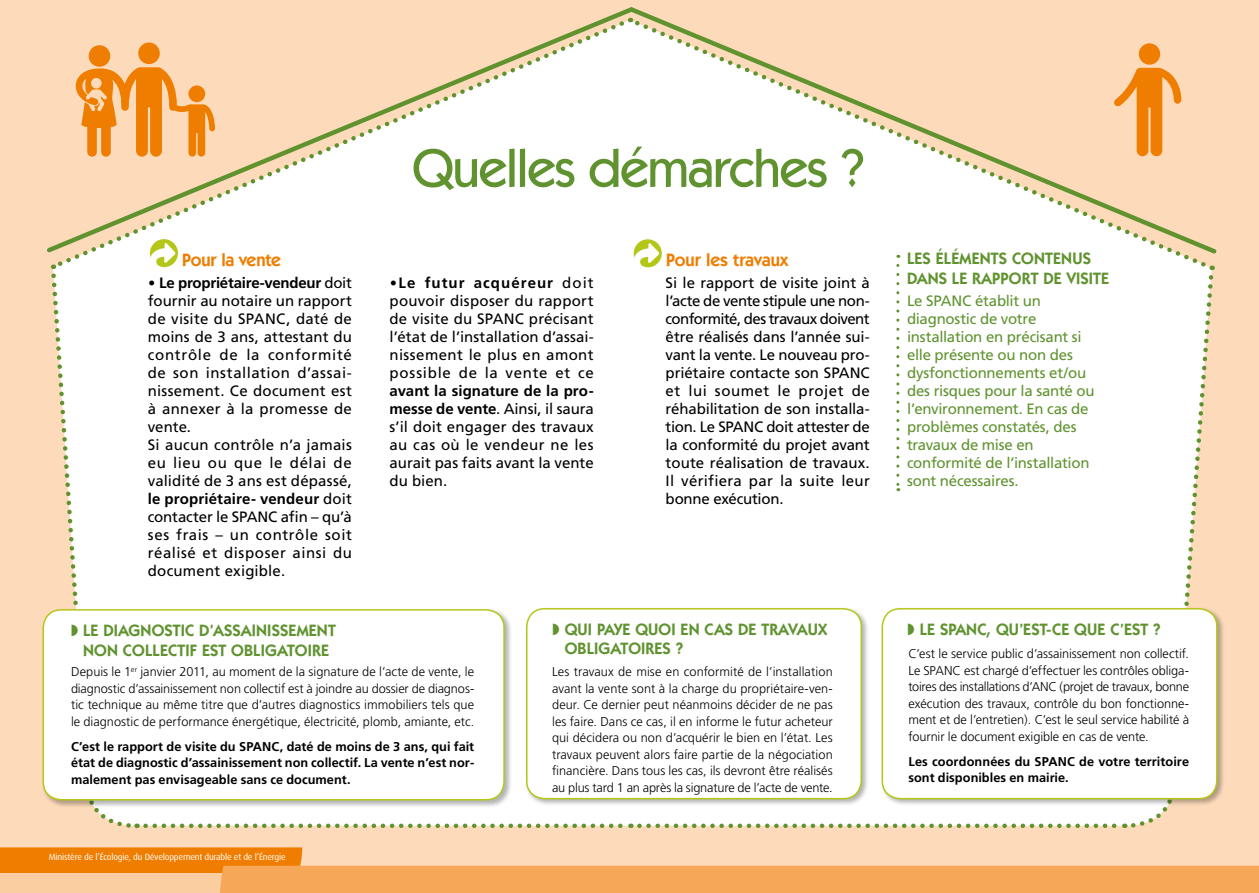
<style>
.page{position:relative;width:1259px;height:893px;background:#fff}
.page>*{position:absolute;margin:0;border:0;box-sizing:border-box;transform-origin:0 0}
.t1{font:500 54px "Kabel IT Cby BT";letter-spacing:-.02em;color:#609330}
.t2{font:600 18px "Kabel IT Cby BT";color:#ef7d00}
.t3{font:600 16.5px/19.8px "Kabel IT Cby BT";letter-spacing:.01em;color:#609330}
.t4{font:15px/18px "Frutiger";letter-spacing:.02em;color:#000;text-align:justify}
.t5{font:15px/18px "Frutiger";letter-spacing:-.015em;color:#609330}
.t6{font:300 12.75px/16.5px "Frutiger";letter-spacing:-.005em;color:#000;text-align:justify}
.t7{font:700 12.75px/16.5px "Frutiger";letter-spacing:.005em;color:#000}
.t8{font:9px "Dax OT";letter-spacing:-.02em;color:#fff}
.s1{font-family:"DIN"}
.s2{font-weight:700}
</style>
<div class="page">
<div style="left:0;top:0;width:1259px;height:877px;background:#fddbba"></div>
<svg style="left:0;top:847px;width:1259px;height:46px"></svg>
<svg style="left:47px;top:7px;width:1170px;height:249px"></svg>
<div style="left:880px;top:606px;width:345px;height:201px;background:#000;opacity:.3"></div>
<div style="left:150px;top:239px;width:28px;height:28px;background:#b4c719;border-radius:50%"></div>
<div style="left:43px;top:610px;width:461px;height:190px;background:#fff;border-radius:18px"></div>
<svg style="left:634px;top:239px;width:28px;height:28px"></svg>
<div style="left:146px;top:242px;width:1070px;height:587px;background:#fff"></div>
<svg style="left:49px;top:265px;width:89px;height:563px"></svg>
<h1 class="t1" style="left:412px;top:135px;width:454px">Quelles démarches ?</h1>
<p class="t2" style="left:182px;top:248px;width:99px">POUR LA VENTE</p>
<p class="t4" style="left:148px;top:274px;width:206px;text-align:left"><span class="s1">•</span> <span class="s2">Le propriétaire-vendeur</span> doit fournir au notaire un rapport de visite du SPANC, daté de moins de 3 ans, attestant du contrôle de la conformité de son installation d’assai&shy;nissement. Ce document est à annexer à la promesse de vente.<br>Si aucun contrôle n’a jamais eu lieu ou que le délai de validité de 3 ans est dépassé, <span class="s2">le propriétaire- vendeur</span> doit contacter le SPANC afin – qu’à ses frais – un contrôle soit réalisé et disposer ainsi du document exigible.</p>
<p class="t4" style="left:389px;top:274px;width:206px"><span class="s1">•</span><span class="s2">Le futur acquéreur</span> doit pouvoir disposer du rapport de visite du SPANC précisant l’état de l’installation d’assai&shy;nissement le plus en amont possible de la vente et ce</p>
<p class="t4" style="left:389px;top:382px;width:206px"><span class="s2">avant la signature de la pro&shy;messe de vente</span>. Ainsi, il saura s’il doit engager des travaux au cas où le vendeur ne les aurait pas faits avant la vente du bien.</p>
<p class="t2" style="left:666px;top:248px;width:125px">POUR LES TRAVAUX</p>
<p class="t4" style="left:665px;top:274px;width:206px">Si le rapport de visite joint à l’acte de vente stipule une non&shy;conformité, des travaux doivent être réalisés dans l’année sui&shy;vant la vente. Le nouveau pro&shy;priétaire contacte son SPANC et lui soumet le projet de réhabilitation de son installa&shy;tion. Le SPANC doit attester de la conformité du projet avant toute réalisation de travaux. i l vérifiera par la suite leur bonne exécution.</p>
<p class="t3" style="left:83px;top:620px;width:254px">LE DIAGNOSTIC D’ASSAINISSEMENT<br>NON COLLECTIF EST OBLIGATOIRE</p>
<p class="t6" style="left:71px;top:664px;width:405px">Depuis le 1<sup>er</sup> janvier 2011, au moment de la signature de l’acte de vente, le diagnostic d’assainissement non collectif est à joindre au dossier de diagnos&shy;tic technique au même titre que d’autres diagnostics immobiliers tels que le diagnostic de performance énergétique, électricité, plomb, amiante, etc.</p>
<p class="t7" style="left:71px;top:738px;width:405px;text-align:justify">C’est le rapport de visite du SPANC, daté de moins de 3 ans, qui fait état de diagnostic d’assainissement non collectif. La vente n’est nor&shy;malement pas envisageable sans ce document.</p>
<p class="t8" style="left:49px;top:852px;width:238px">Ministère de l’Écologie, du Développement durable et de l’Énergie</p>
<p class="t3" style="left:564px;top:619px;width:264px">QUI PAYE QUOI EN CAS DE TRAVAUX<br>OBLIGATOIRES ?</p>
<p class="t6" style="left:552px;top:664px;width:282px">Les travaux de mise en conformité de l’installation avant la vente sont à la charge du propriétaire-ven&shy;deur. Ce dernier peut néanmoins décider de ne pas les faire. Dans ce cas, il en informe le futur acheteur qui décidera ou non d’acquérir le bien en l’état. Les travaux peuvent alors faire partie de la négociation financière. Dans tous les cas, ils devront être réalisés au plus tard 1 an après la signature de l’acte de vente.</p>
<p class="t3" style="left:907px;top:248px;width:204px">LES ÉLÉMENTS CONTENUS<br>DANS LE RAPPORT DE VISITE</p>
<p class="t5" style="left:907px;top:292px;width:189px">Le SPANC établit un diagnostic de votre installation en précisant si elle présente ou non des dysfonctionnements et/ou des risques pour la santé ou l’environnement. En cas de problèmes constatés, des travaux de mise en conformité de l’installation sont nécessaires.</p>
<p class="t3" style="left:919px;top:619px;width:243px">LE SPANC, QU’EST-CE QUE C’EST ?</p>
<p class="t6" style="left:908px;top:646px;width:282px">C’est le service public d’assainissement non collectif.<br>Le SPANC est chargé d’effectuer les contrôles obliga&shy;toires des installations d’ANC (projet de travaux, bonne exécution des travaux, contrôle du bon fonctionne&shy;ment et de l’entretien). C’est le seul service habilité à fournir le document exigible en cas de vente.</p>
<p class="t7" style="left:908px;top:753px;width:282px">Les coordonnées du SPANC de votre territoire sont disponibles en mairie.</p>
</div>
